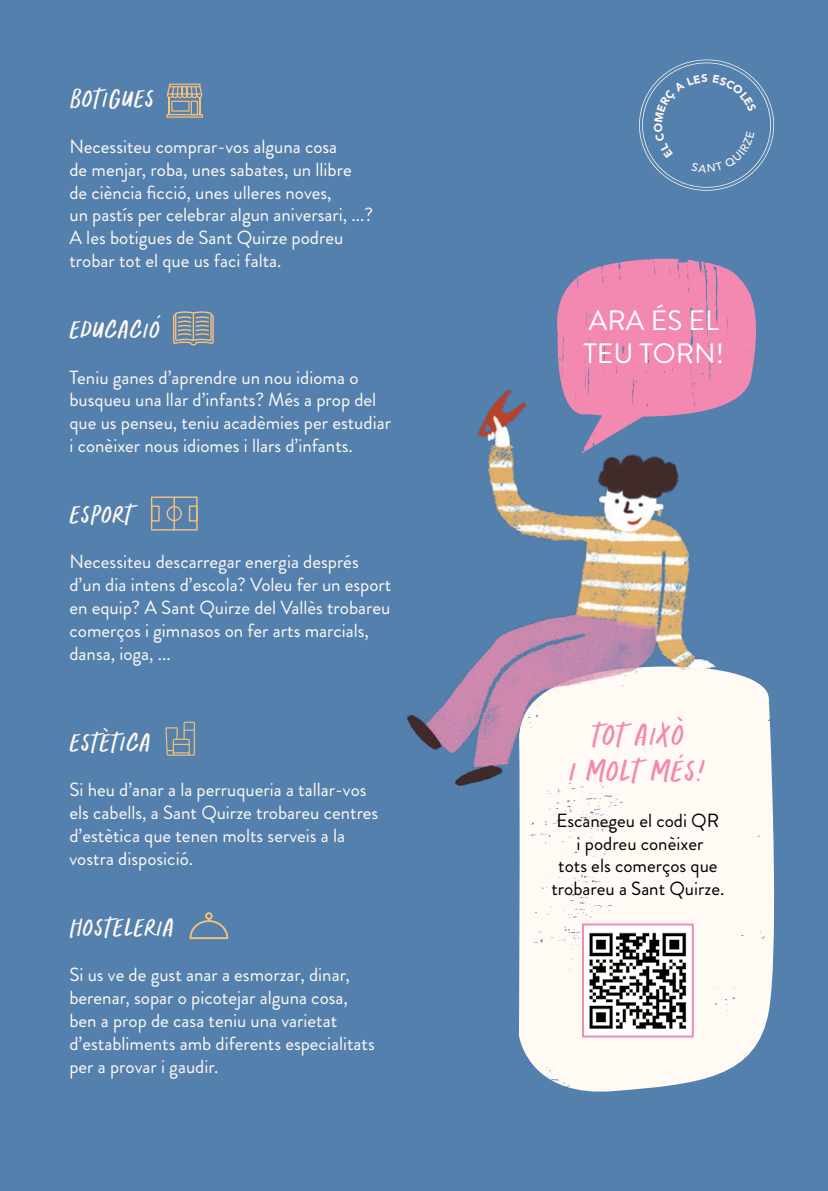
<style>
.page{position:relative;width:828px;height:1191px;background:#5480ad}
.page>*{position:absolute;margin:0;border:0;box-sizing:border-box;transform-origin:0 0}
.t1{font:48px/36px "Oranges And Lemons Caps";color:#f388b0;text-align:center}
.t2{font:40px "Oranges And Lemons Caps";color:#fffaf4}
.t3{font:28px/33.6px "Brandon Grotesque";color:#fff}
.t4{font:19px/22.8px "Brandon Grotesque";color:#fffaf4}
.t5{font:19px/22.8px "Brandon Grotesque";color:#000;text-align:center}
</style>
<div class="page">
<svg style="left:559px;top:259px;width:197px;height:146px;fill:#f388b0"></svg>
<svg style="left:166px;top:114px;width:37px;height:4px"></svg>
<hr style="left:168px;top:115px;width:34px;height:1px;background:#fac279">
<svg style="left:167px;top:84px;width:35px;height:31px"></svg>
<svg style="left:173px;top:311px;width:41px;height:34px"></svg>
<svg style="left:151px;top:496px;width:47px;height:34px"></svg>
<hr style="left:174px;top:497px;width:1px;height:33px;background:#fac279">
<svg style="left:165px;top:721px;width:30px;height:34px"></svg>
<svg style="left:189px;top:912px;width:39px;height:27px"></svg>
<svg style="left:519px;top:671px;width:256px;height:421px;background:#eeeeed"></svg>
<svg style="left:577px;top:922px;width:118px;height:116px;background:#aaa2a3"></svg>
<img style="left:407px;top:304px;width:316px;height:495px">
<svg style="left:639px;top:59px;width:136px;height:132px"></svg>
<h2 class="t2" style="left:69px;top:83px;width:87px">BOTIGUES</h2>
<p class="t4" style="left:69px;top:135px;width:305px">Necessiteu comprar-vos alguna cosa<br>de menjar, roba, unes sabates, un llibre de ciència ficció, unes ulleres noves,<br>un pastís per celebrar algun aniversari, ...?<br>A les botigues de Sant Quirze podreu trobar tot el que us faci falta.</p>
<h2 class="t2" style="left:69px;top:313px;width:92px">EDUCACIÓ</h2>
<p class="t4" style="left:69px;top:366px;width:323px">Teniu ganes d’aprendre un nou idioma o busqueu una llar d’infants? Més a prop del que us penseu, teniu acadèmies per estudiar i conèixer nous idiomes i llars d’infants.</p>
<h2 class="t2" style="left:69px;top:498px;width:65px">ESPORT</h2>
<p class="t4" style="left:69px;top:551px;width:323px">Necessiteu descarregar energia després d’un dia intens d’escola? Voleu fer un esport en equip? A Sant Quirze del Vallès trobareu comerços i gimnasos on fer arts marcials, dansa, ioga, ...</p>
<h2 class="t2" style="left:69px;top:726px;width:83px">ESTÈTICA</h2>
<p class="t4" style="left:69px;top:779px;width:310px">Si heu d’anar a la perruqueria a tallar-vos els cabells, a Sant Quirze trobareu centres d’estètica que tenen molts serveis a la vostra disposició.</p>
<h2 class="t2" style="left:69px;top:911px;width:107px">HOSTELERIA</h2>
<p class="t4" style="left:69px;top:963px;width:307px">Si us ve de gust anar a esmorzar, dinar, berenar, sopar o picotejar alguna cosa, ben a prop de casa teniu una varietat d’establiments amb diferents especialitats per a provar i gaudir.</p>
<h3 class="t3" style="left:583px;top:304px;width:142px">ARA ÉS EL<br>TEU TORN!</h3>
<h1 class="t1" style="left:568px;top:715px;width:140px">TOT AIXÒ<br>i MOLT MÉS!</h1>
<p class="t5" style="left:551px;top:809px;width:174px">Escanegeu el codi QR<br>i podreu conèixer<br>tots els comerços que trobareu a Sant Quirze.</p>
</div>
